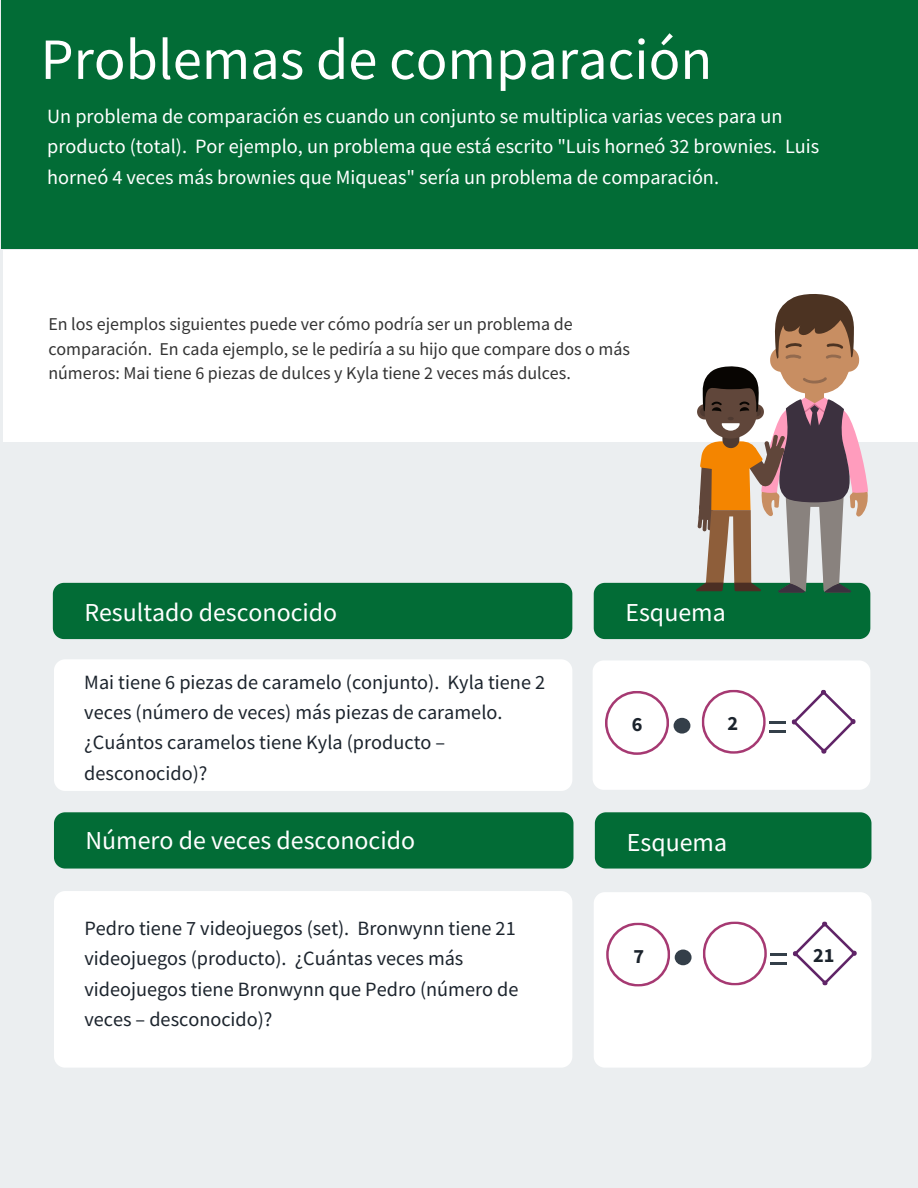
<style>
.page{position:relative;width:918px;height:1188px;background:#ebeef0}
.page>*{position:absolute;margin:0;border:0;box-sizing:border-box;transform-origin:0 0}
.t1{font:58.5px "Source Sans Pro";color:#fff}
.t2{font:25.8px "Source Sans Pro";color:#fff}
.t3{font:20.25px/30.3px "Source Sans Pro";color:#1c242d}
.t4{font:20.25px/30.3px "Source Sans Pro";color:#fff}
.t5{font:700 20.25px "Source Sans Pro";color:#1c242d}
.t6{font:18px/24.8px "Source Sans Pro";color:#333}
</style>
<div class="page">
<div style="left:1px;top:0;width:917px;height:249px;background:#026c36"></div>
<div style="left:3px;top:250px;width:915px;height:191px;background:#fff"></div>
<div style="left:54px;top:659px;width:518px;height:132px;background:#fff"></div>
<div style="left:54px;top:891px;width:518px;height:177px;background:#fff"></div>
<div style="left:594px;top:892px;width:277px;height:176px;background:#fff"></div>
<div style="left:53px;top:583px;width:519px;height:56px;background:#026c36"></div>
<div style="left:595px;top:812px;width:276px;height:57px;background:#026c36"></div>
<div style="left:54px;top:812px;width:519px;height:57px;background:#026c36"></div>
<div style="left:593px;top:661px;width:277px;height:129px;background:#fff"></div>
<svg style="left:594px;top:294px;width:276px;height:345px"></svg>
<svg style="left:606px;top:922px;width:64px;height:65px;background:#f4e7ee"></svg>
<div style="left:675px;top:950px;width:17px;height:15px;background:#343f49;border-radius:50%"></div>
<svg style="left:793px;top:921px;width:64px;height:65px;background:#ede6ee"></svg>
<svg style="left:703px;top:921px;width:84px;height:65px;background:#f3e9ee"></svg>
<h2 class="t1" style="left:40px;top:22px;width:673px">Problemas de comparación</h2>
<p class="t4" style="left:47px;top:101px;width:774px">Un problema de comparación es cuando un conjunto se multiplica varias veces para un producto (total). Por ejemplo, un problema que está escrito "Luis horneó 32 brownies. Luis horneó 4 veces más brownies que Miqueas" sería un problema de comparación.</p>
<p class="t6" style="left:48px;top:311px;width:583px">En los ejemplos siguientes puede ver cómo podría ser un problema de comparación. En cada ejemplo, se le pediría a su hijo que compare dos o más números: Mai tiene 6 piezas de dulces y Kyla tiene 2 veces más dulces.</p>
<h3 class="t2" style="left:84px;top:596px;width:254px">Resultado desconocido</h3>
<p class="t3" style="left:84px;top:667px;width:462px">Mai tiene 6 piezas de caramelo (conjunto). Kyla tiene 2 veces (número de veces) más piezas de caramelo. ¿Cuántos caramelos tiene Kyla (producto – desconocido)?</p>
<h3 class="t2" style="left:626px;top:596px;width:102px">Esquema</h3>
<p class="t5" style="left:632px;top:711px;width:12px">6</p>
<p class="t5" style="left:727px;top:710px;width:12px">2</p>
<h3 class="t2" style="left:85px;top:824px;width:331px">Número de veces desconocido</h3>
<h3 class="t2" style="left:627px;top:826px;width:102px">Esquema</h3>
<p class="t3" style="left:84px;top:913px;width:436px">Pedro tiene 7 videojuegos (set). Bronwynn tiene 21 videojuegos (producto). ¿Cuántas veces más videojuegos tiene Bronwynn que Pedro (número de veces – desconocido)?</p>
<p class="t5" style="left:634px;top:943px;width:12px">7</p>
<p class="t5" style="left:813px;top:941px;width:23px">21</p>
</div>
